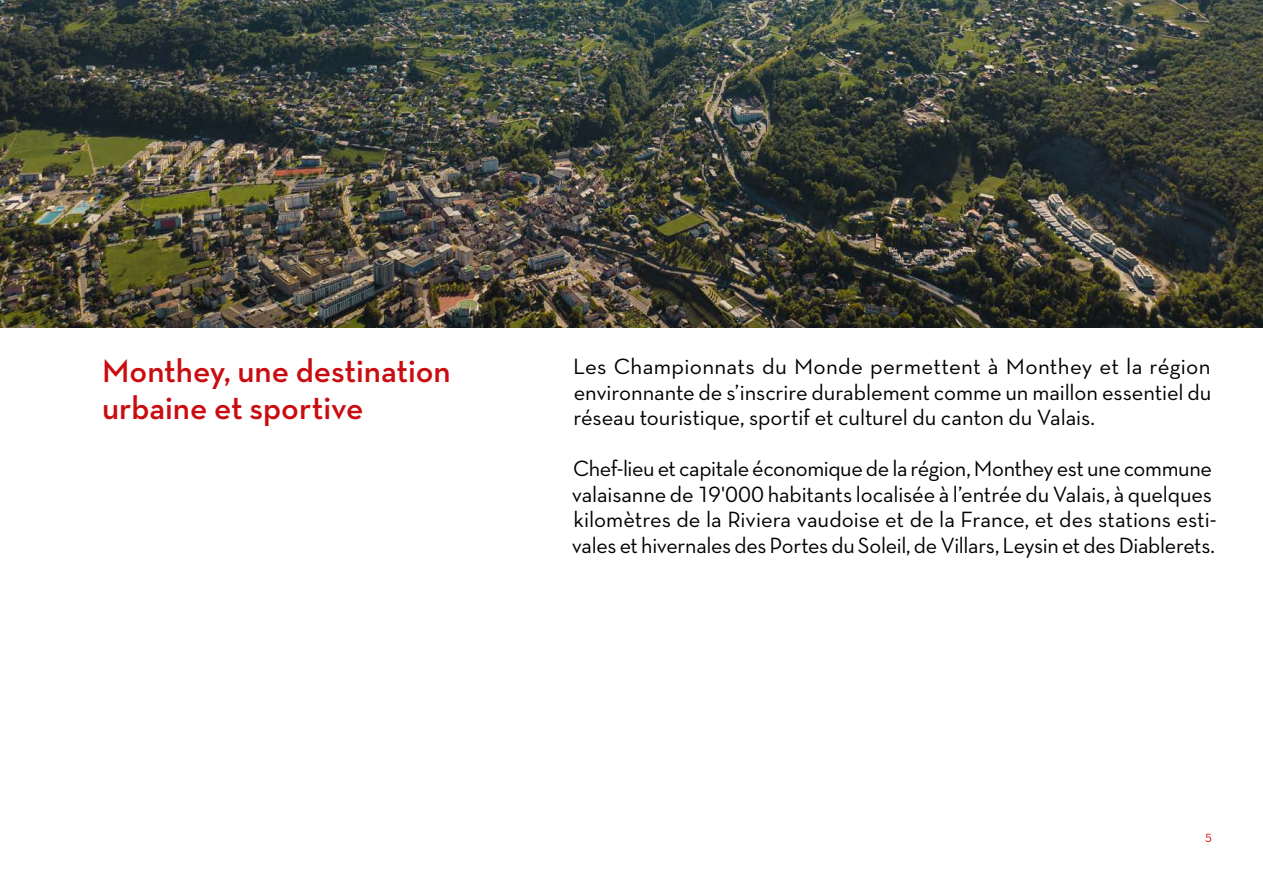
<style>
.page{position:relative;width:1263px;height:893px;background:#fff}
.page>*{position:absolute;margin:0;border:0;box-sizing:border-box;transform-origin:0 0}
.t1{font:600 33px/37.5px "Neutraface Text";letter-spacing:-.005em;color:#c90c0f}
.t2{font:22.5px/25.5px "Neutraface Text";letter-spacing:-.01em;color:#000;text-align:justify}
.t3{font:12px "Neutraface Text";color:#c90c0f}
</style>
<div class="page">
<img style="left:0;top:0;width:1263px;height:327px">
<h1 class="t1" style="left:102px;top:351px;width:350px">Monthey, une destination urbaine et sportive</h1>
<p class="t2" style="left:573px;top:354px;width:640px">Les Championnats du Monde permettent à Monthey et la région environnante de s’inscrire durablement comme un maillon essentiel du réseau touristique, sportif et culturel du canton du Valais.</p>
<p class="t2" style="left:572px;top:456px;width:646px;text-align:left">Chef-lieu et capitale économique de la région, Monthey est une commune valaisanne de 19'000 habitants localisée à l’entrée du Valais, à quelques kilomètres de la Riviera vaudoise et de la France, et des stations esti&shy;vales et hivernales des Portes du Soleil, de Villars, Leysin et des Diablerets.</p>
<p class="t3" style="left:1205px;top:830px;width:8px">5</p>
</div>
